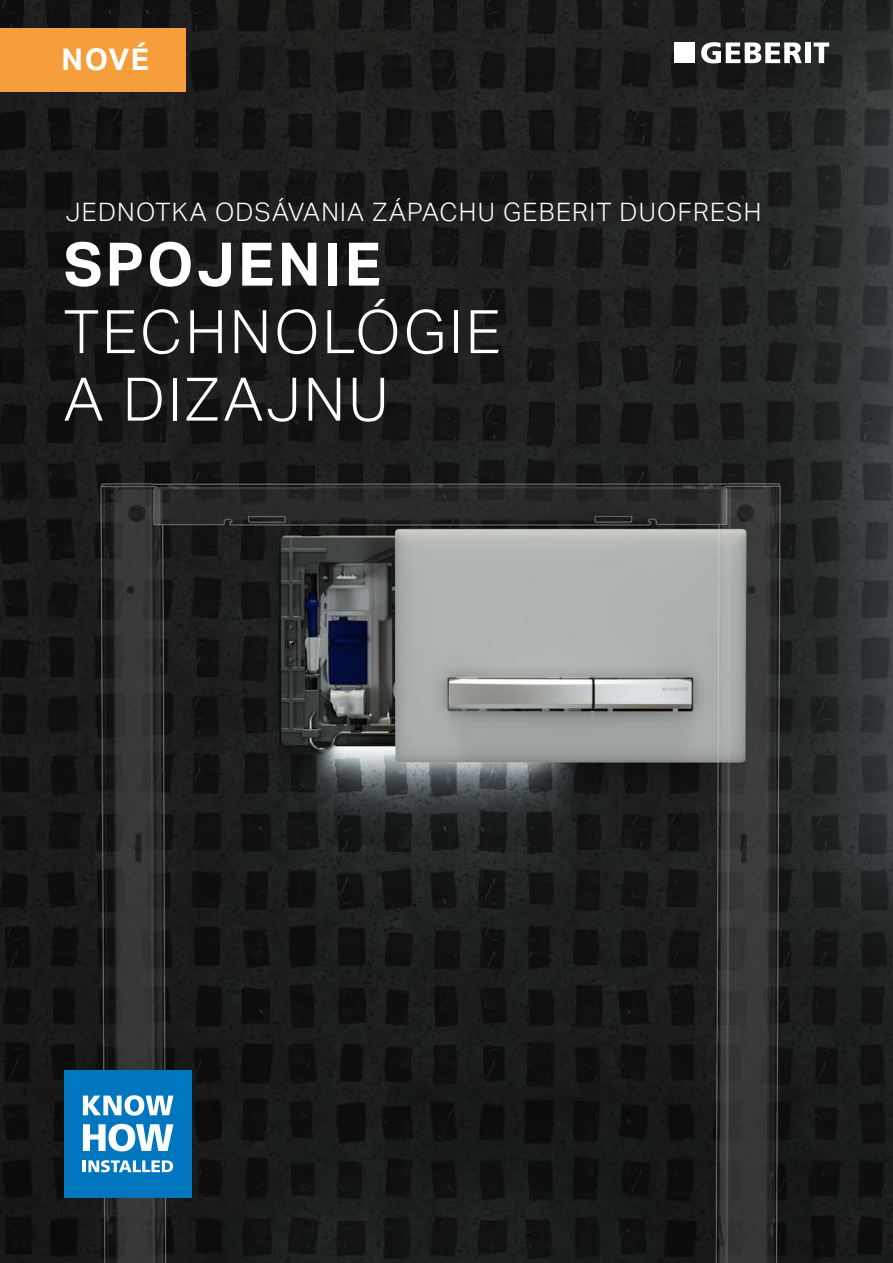
<style>
.page{position:relative;width:893px;height:1263px;background:#fff}
.page>*{position:absolute;margin:0;border:0;box-sizing:border-box;transform-origin:0 0}
.t1{font:300 60px/67.5px "Aktiv Grotesk Geberit";letter-spacing:.05em;color:#fff}
.t2{font:700 60px "Aktiv Grotesk Geberit";letter-spacing:.05em;color:#fff}
.t3{font:700 30px "Aktiv Grotesk Geberit";color:#fff}
.t4{font:300 25.5px "Aktiv Grotesk Geberit";letter-spacing:.05em;color:#fff}
</style>
<div class="page">
<img style="left:0;top:0;width:893px;height:1263px">
<div style="left:0;top:28px;width:185px;height:63px;background:#f79e3c"></div>
<svg style="left:701px;top:42px;width:101px;height:21px"></svg>
<div style="left:805px;top:42px;width:6px;height:21px;background:#fff"></div>
<svg style="left:814px;top:42px;width:15px;height:21px"></svg>
<div style="left:675px;top:42px;width:20px;height:21px;background:#fff"></div>
<div style="left:64px;top:1070px;width:127px;height:128px;background:#0076be"></div>
<svg style="left:83px;top:1095px;width:90px;height:21px"></svg>
<svg style="left:83px;top:1124px;width:90px;height:27px"></svg>
<svg style="left:83px;top:1160px;width:90px;height:12px"></svg>
<p class="t3" style="left:62px;top:41px;width:89px">NOVÉ</p>
<p class="t4" style="left:66px;top:197px;width:697px">JEDNOTKA ODSÁVANIA ZÁPACHU GEBERIT DUOFRESH</p>
<h1 class="t2" style="left:64px;top:227px;width:318px">SPOJENIE</h1>
<h1 class="t1" style="left:64px;top:298px;width:439px">TECHNOLÓGIE<br>A DIZAJNU</h1>
</div>
